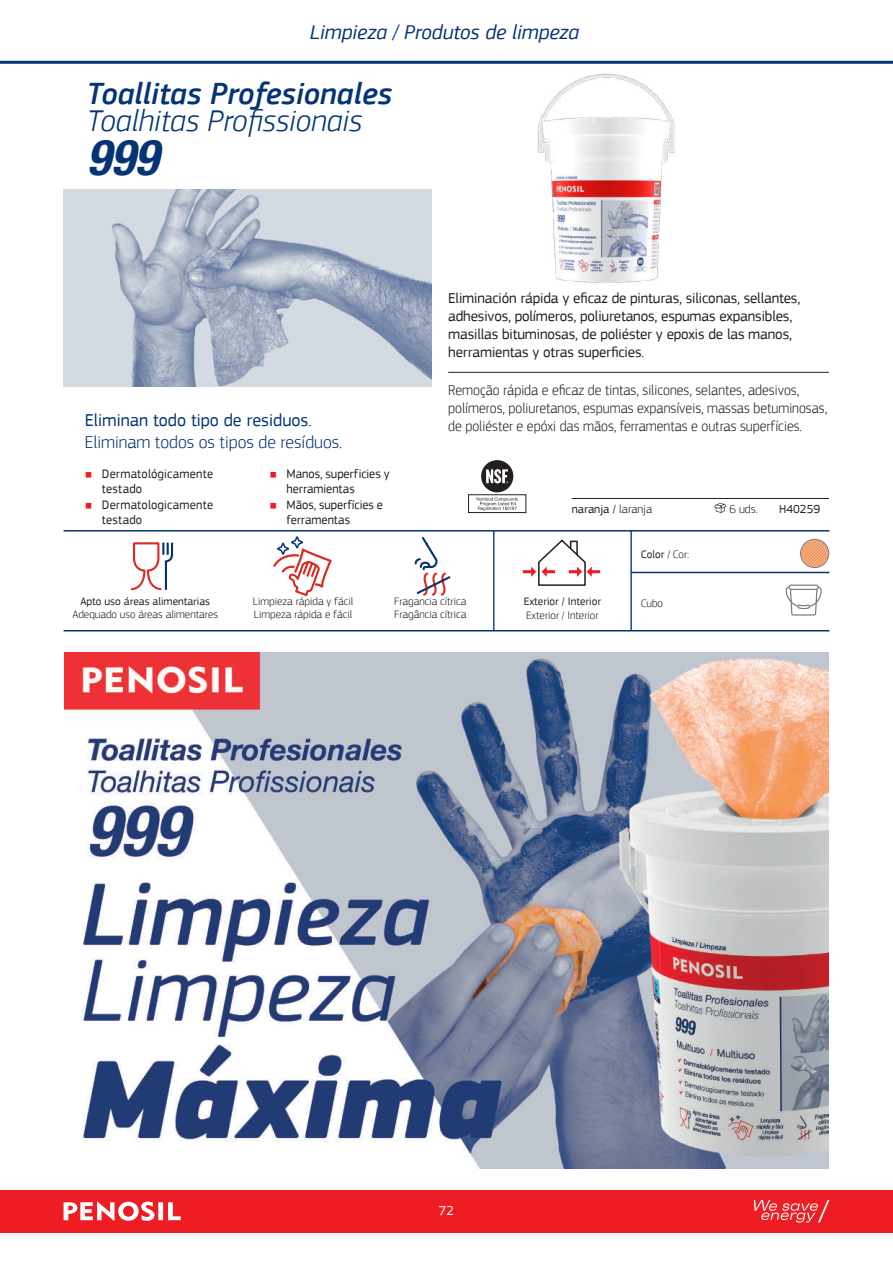
<style>
.page{position:relative;width:893px;height:1263px;background:#fff}
.page>*{position:absolute;margin:0;border:0;box-sizing:border-box;transform-origin:0 0}
.t1{font:italic 700 condensed 49.5px "Helvetica Neue LT Pro";color:#053474}
.t2{font:italic 500 31.5px "PF Square Sans Pro";color:#053474}
.t3{font:italic 300 31.5px "PF Square Sans Pro";color:#053474}
.t4{font:italic 21px "PF Square Sans Pro";color:#053474}
.t5{font:300 18px "PF Square Sans Pro";color:#053474}
.t6{font:18px "PF Square Sans Pro";color:#053474}
.t7{font:15px/18px "PF Square Sans Pro";letter-spacing:-.01em;color:#231f20}
.t8{font:300 15px/18px "PF Square Sans Pro";color:#231f20;scale:.94 1}
.t9{font:13.5px "PF Square Sans Pro";color:#fff}
.t10{font:12.9px/15.5px "PF Square Sans Pro";letter-spacing:.01em;color:#231f20}
.t11{font:12.15px "PF Square Sans Pro";color:#231f20}
.t12{font:300 12.15px "PF Square Sans Pro";color:#231f20}
.t13{font:300 11.25px/13.5px "PF Square Sans Pro";color:#231f20}
.t14{font:11.25px "PF Square Sans Pro";color:#231f20}
.s1{font-size:9px;color:#ee1d23}
.s2{font-weight:300}
</style>
<div class="page">
<hr style="left:64px;top:630px;width:765px;height:1px;background:#053474">
<hr style="left:64px;top:530px;width:765px;height:2px;background:#053474">
<hr style="left:631px;top:572px;width:198px;height:1px;background:#053474">
<hr style="left:493px;top:530px;width:1px;height:101px;background:#053474">
<hr style="left:630px;top:530px;width:2px;height:101px;background:#053474">
<div style="left:0;top:1190px;width:893px;height:42px;background:#ee1d23"></div>
<svg style="left:754px;top:1200px;width:75px;height:22px"></svg>
<svg style="left:64px;top:1202px;width:90px;height:19px"></svg>
<div style="left:158px;top:1202px;width:5px;height:18px;background:#fff"></div>
<svg style="left:168px;top:1202px;width:13px;height:18px"></svg>
<hr style="left:0;top:61px;width:893px;height:3px;background:#053474">
<svg style="left:523px;top:539px;width:77px;height:47px"></svg>
<img style="left:537px;top:73px;width:139px;height:210px">
<img style="left:64px;top:189px;width:368px;height:197px">
<hr style="left:572px;top:498px;width:257px;height:1px;background:#231f20">
<svg style="left:714px;top:503px;width:12px;height:10px"></svg>
<svg style="left:273px;top:536px;width:59px;height:60px"></svg>
<svg style="left:414px;top:537px;width:37px;height:59px"></svg>
<svg style="left:130px;top:542px;width:44px;height:49px"></svg>
<svg style="left:786px;top:584px;width:36px;height:32px"></svg>
<hr style="left:448px;top:372px;width:381px;height:1px;background:#231f20">
<div style="left:481px;top:460px;width:32px;height:32px;background:#231f20;border-radius:50%"></div>
<svg style="left:486px;top:469px;width:22px;height:14px"></svg>
<svg style="left:477px;top:497px;width:41px;height:14px"></svg>
<div style="left:468px;top:494px;width:58px;height:19px;border:1px solid #231f20"></div>
<div style="left:800px;top:539px;width:29px;height:29px;border:1px solid #787d83;border-radius:50%"></div>
<svg style="left:801px;top:540px;width:27px;height:27px"></svg>
<img style="left:64px;top:652px;width:765px;height:516px">
<h3 class="t4" style="left:310px;top:20px;width:271px">Limpieza / Produtos de limpeza</h3>
<h2 class="t2" style="left:87px;top:75px;width:307px">Toallitas Profesionales</h2>
<h2 class="t3" style="left:87px;top:102px;width:277px">Toalhitas Profissionais</h2>
<h1 class="t1" style="left:87px;top:127px;width:73px">999</h1>
<p class="t6" style="left:85px;top:410px;width:228px">Eliminan todo tipo de residuos.</p>
<p class="t5" style="left:85px;top:431px;width:259px">Eliminam todos os tipos de resíduos.</p>
<p class="t10" style="left:102px;top:466px;width:113px;text-indent:-17px"><span class="s1">■</span> Dermatológicamente testado</p>
<p class="t10" style="left:102px;top:497px;width:113px;text-indent:-17px"><span class="s1">■</span> Dermatologicamente testado</p>
<p class="t10" style="left:287px;top:466px;width:104px;text-indent:-17px"><span class="s1">■</span> Manos, superficies y herramientas</p>
<p class="t10" style="left:287px;top:497px;width:98px;text-indent:-17px"><span class="s1">■</span> Mãos, superfícies e ferramentas</p>
<p class="t7" style="left:448px;top:289px;width:354px">Eliminación rápida y eficaz de pinturas, siliconas, sellantes, adhesivos, polímeros, poliuretanos, espumas expansibles, masillas bituminosas, de poliéster y epoxis de las manos, herramientas y otras superficies.</p>
<p class="t8" style="left:448px;top:381px;width:405px">Remoção rápida e eficaz de tintas, silicones, selantes, adesivos, polímeros, poliuretanos, espumas expansíveis, massas betuminosas, de poliéster e epóxi das mãos, ferramentas e outras superfícies.</p>
<p class="t11" style="left:572px;top:502px;width:82px">naranja / <span class="s2">laranja</span></p>
<p class="t12" style="left:729px;top:502px;width:30px">6 uds.</p>
<p class="t11" style="left:779px;top:502px;width:42px">H40259</p>
<p class="t14" style="left:641px;top:548px;width:50px">Color <span class="s2">/ Cor:</span></p>
<p class="t14" style="left:80px;top:595px;width:131px">Apto uso áreas alimentarias</p>
<p class="t13" style="left:72px;top:608px;width:147px">Adequado uso áreas alimentares</p>
<p class="t13" style="left:253px;top:594px;width:102px">Limpieza rápida y fácil<br>Limpeza rápida e fácil</p>
<p class="t13" style="left:394px;top:594px;width:74px">Fragancia cítrica<br>Fragância cítrica</p>
<p class="t14" style="left:524px;top:595px;width:79px">Exterior / Interior</p>
<p class="t13" style="left:526px;top:608px;width:74px">Exterior / Interior</p>
<p class="t13" style="left:641px;top:596px;width:24px">Cubo</p>
<p class="t9" style="left:439px;top:1203px;width:17px">72</p>
</div>
